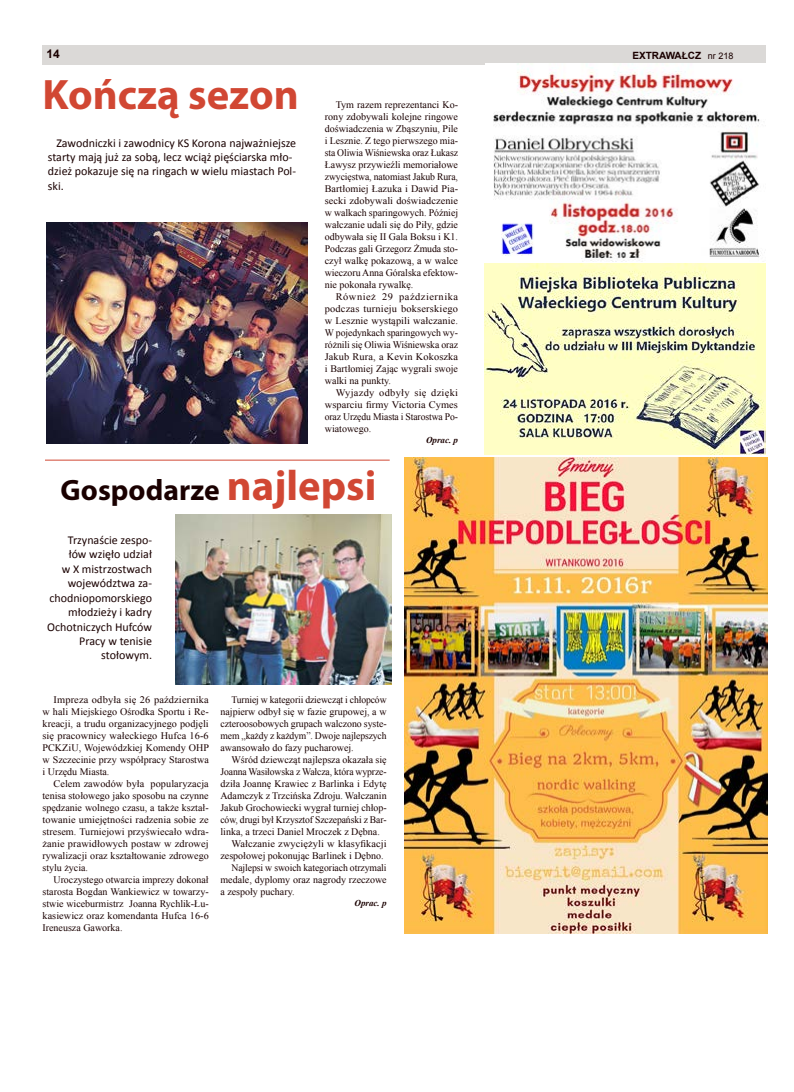
<style>
.page{position:relative;width:794px;height:1092px;background:#fff}
.page>*{position:absolute;margin:0;border:0;box-sizing:border-box;transform-origin:0 0}
.t1{font:700 42.7px "Myriad Pro";color:#d14733}
.t2{font:700 29.6px "Myriad Pro";color:#1a0000}
.t3{font:12px/14.4px "Calibri";color:#1a0000}
.t4{font:700 12px "Arial";color:#1a0000}
.t5{font:10px/12px "Times New Roman";color:#1a0000;text-align:justify}
.t6{font:10px/12px "Times New Roman";color:#1a0000;text-align:justify;scale:1.04 1}
.t7{font:10px/12px "Times New Roman";color:#1a0000;text-align:justify;scale:.96 1}
.t8{font:700 10px "Arial";color:#1a0000}
.t9{font:italic 700 9px "Times New Roman";color:#1a0000}
.s1{font-weight:400;font-size:9px}
.s2{font-size:42.6px;color:#d14733}
</style>
<div class="page">
<div style="left:43px;top:45px;width:722px;height:19px;background:#dbd9d7"></div>
<img style="left:46px;top:223px;width:262px;height:221px">
<img style="left:176px;top:515px;width:215px;height:169px">
<hr style="left:45px;top:460px;width:345px;height:1px;background:#d14733">
<img style="left:404px;top:457px;width:363px;height:476px">
<img style="left:493px;top:64px;width:272px;height:197px">
<img style="left:484px;top:263px;width:281px;height:191px">
<p class="t4" style="left:46px;top:46px;width:15px">14</p>
<p class="t8" style="left:632px;top:49px;width:103px">EXTRAWAŁCZ <span class="s1">nr 218</span></p>
<h1 class="t1" style="left:43px;top:67px;width:258px">Kończą sezon</h1>
<p class="t3" style="left:48px;top:135px;width:250px;text-indent:9px">Zawodniczki i zawodnicy KS Korona najważniejsze starty mają już za sobą, lecz wciąż pięściarska mło&shy;dzież pokazuje się na ringach w wielu miastach Pol&shy;ski.</p>
<p class="t5" style="left:325px;top:98px;width:135px;text-indent:11px">Tym razem reprezentanci Ko&shy;rony zdobywali kolejne ringowe doświadczenia w Zbąszyniu, Pile i Lesznie. Z tego pierwszego mia&shy;sta Oliwia Wiśniewska oraz Łukasz Ławysz przywieźli memoriałowe zwycięstwa, natomiast Jakub Rura, Bartłomiej Łazuka i Dawid Pia&shy;secki zdobywali doświadczenie w walkach sparingowych. Później wałczanie udali się do Piły, gdzie odbywała się II Gala Boksu i K1.<br>Podczas gali Grzegorz Żmuda sto&shy;czył walkę pokazową, a w walce wieczoru Anna Góralska efektow&shy;nie pokonała rywalkę.</p>
<p class="t6" style="left:325px;top:290px;width:130px;text-indent:11px">Również 29 października podczas turnieju bokserskiego w Lesznie wystąpili wałczanie.<br>W pojedynkach sparingowych wy&shy;różnili się Oliwia Wiśniewska oraz Jakub Rura, a Kevin Kokoszka i Bartłomiej Zając wygrali swoje walki na punkty.</p>
<p class="t6" style="left:325px;top:386px;width:130px;text-indent:11px">Wyjazdy odbyły się dzięki wsparciu firmy Victoria Cymes oraz Urzędu Miasta i Starostwa Po&shy;wiatowego.</p>
<p class="t9" style="left:426px;top:433px;width:33px">Oprac. p</p>
<h2 class="t2" style="left:61px;top:470px;width:317px">Gospodarze <span class="s2">najlepsi</span></h2>
<p class="t3" style="left:47px;top:533px;width:106px;text-align:right">Trzynaście zespo&shy;łów wzięło udział<br>w X mistrzostwach województwa za&shy;chodniopomorskiego młodzieży i kadry<br>Ochotniczych Hufców<br>Pracy w tenisie stołowym.</p>
<p class="t7" style="left:220px;top:693px;width:175px;text-indent:11px">Turniej w kategorii dziewcząt i chłopców najpierw odbył się w fazie grupowej, a w czteroosobowych grupach walczono syste&shy;mem „każdy z każdym”. Dwoje najlepszych awansowało do fazy pucharowej.</p>
<p class="t5" style="left:231px;top:753px;width:157px">Wśród dziewcząt najlepsza okazała się</p>
<p class="t7" style="left:220px;top:765px;width:175px">Joanna Wasiłowska z Wałcza, która wyprze-</p>
<p class="t5" style="left:220px;top:777px;width:168px">dziła Joannę Krawiec z Barlinka i Edytę</p>
<p class="t5" style="left:220px;top:789px;width:168px">Adamczyk z Trzcińska Zdroju. Wałczanin</p>
<p class="t5" style="left:220px;top:801px;width:168px">Jakub Grochowiecki wygrał turniej chłop-</p>
<p class="t7" style="left:220px;top:813px;width:175px">ców, drugi był Krzysztof Szczepański z Bar-</p>
<p class="t5" style="left:220px;top:825px;width:161px">linka, a trzeci Daniel Mroczek z Dębna.</p>
<p class="t6" style="left:231px;top:837px;width:151px">Wałczanie zwyciężyli w klasyfikacji</p>
<p class="t5" style="left:220px;top:849px;width:165px">zespołowej pokonując Barlinek i Dębno.</p>
<p class="t5" style="left:231px;top:861px;width:157px">Najlepsi w swoich kategoriach otrzymali</p>
<p class="t5" style="left:220px;top:873px;width:168px">medale, dyplomy oraz nagrody rzeczowe</p>
<p class="t5" style="left:220px;top:885px;width:76px">a zespoły puchary.</p>
<p class="t9" style="left:355px;top:896px;width:33px">Oprac. p</p>
<p class="t6" style="left:43px;top:693px;width:162px;text-indent:11px">Impreza odbyła się 26 października w hali Miejskiego Ośrodka Sportu i Re&shy;kreacji, a trudu organizacyjnego podjęli się pracownicy wałeckiego Hufca 16-6<br>PCKZiU, Wojewódzkiej Komendy OHP w Szczecinie przy współpracy Starostwa i Urzędu Miasta.</p>
<p class="t5" style="left:43px;top:777px;width:168px;text-indent:11px">Celem zawodów była popularyzacja tenisa stołowego jako sposobu na czynne spędzanie wolnego czasu, a także kształ&shy;towanie umiejętności radzenia sobie ze stresem. Turniejowi przyświecało wdra&shy;żanie prawidłowych postaw w zdrowej rywalizacji oraz kształtowanie zdrowego stylu życia.</p>
<p class="t5" style="left:43px;top:873px;width:168px;text-indent:11px">Uroczystego otwarcia imprezy dokonał starosta Bogdan Wankiewicz w towarzy&shy;stwie wiceburmistrz Joanna Rychlik-Łu&shy;kasiewicz oraz komendanta Hufca 16-6<br>Ireneusza Gaworka.</p>
</div>
